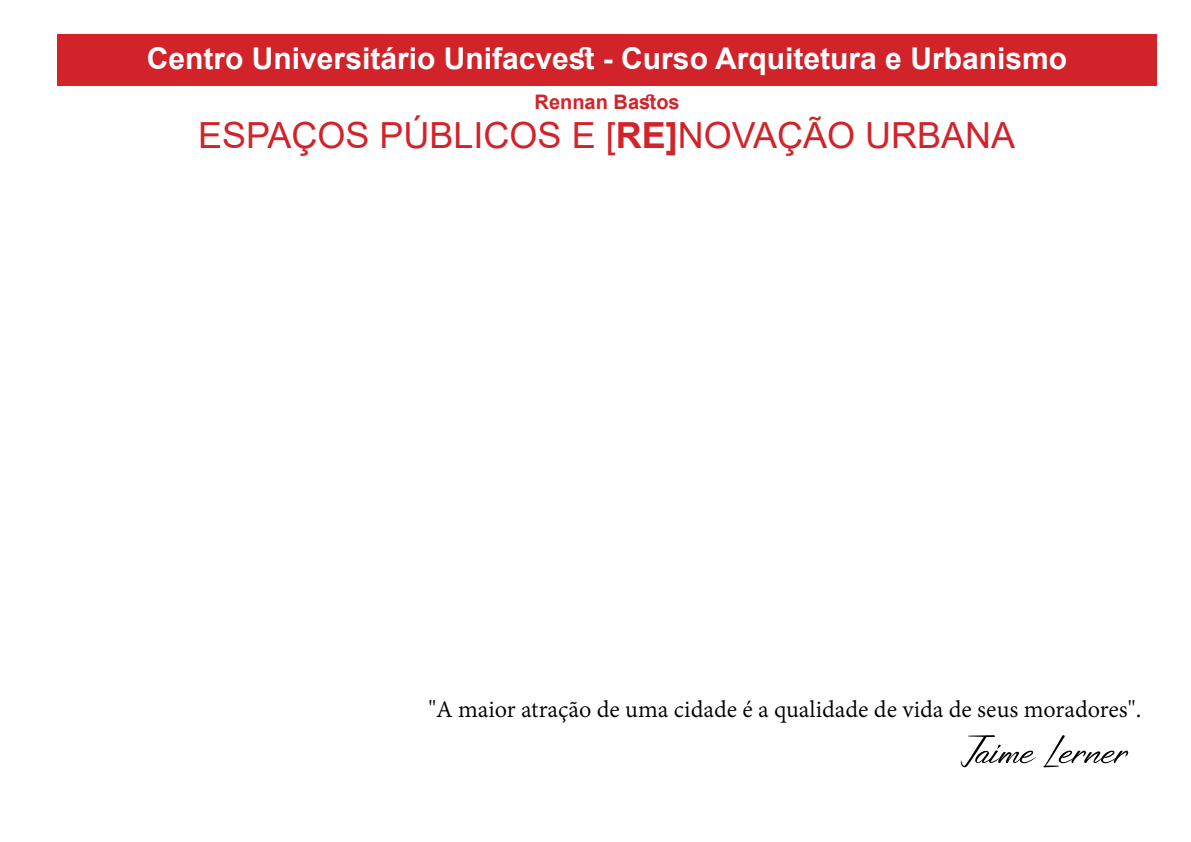
<style>
.page{position:relative;width:1191px;height:842px;background:#fff}
.page>*{position:absolute;margin:0;border:0;box-sizing:border-box;transform-origin:0 0}
.t1{font:60px "Strikeyour Path";color:#000}
.t2{font:36px "Arial";color:#d2232a}
.t3{font:700 30px "Arial";color:#fff}
.t4{font:26px "Adobe Devanagari";color:#000}
.t5{font:700 20px "Arial";color:#d2232a}
.s1{font-weight:700}
</style>
<div class="page">
<div style="left:57px;top:34px;width:1100px;height:52px;background:#d2232a"></div>
<p class="t3" style="left:147px;top:37px;width:921px">Centro Universitário Unifacvest - Curso Arquitetura e Urbanismo</p>
<p class="t5" style="left:534px;top:88px;width:146px">Rennan Bastos</p>
<h2 class="t2" style="left:198px;top:111px;width:818px">ESPAÇOS PÚBLICOS E [<span class="s1">RE]</span>NOVAÇÃO URBANA</h2>
<p class="t4" style="left:428px;top:694px;width:714px">A" maior atração de uma cidade aé qualidade de vida de seus moradores ."</p>
<h1 class="t1" style="left:960px;top:707px;width:169px">JaimeLerner</h1>
</div>
